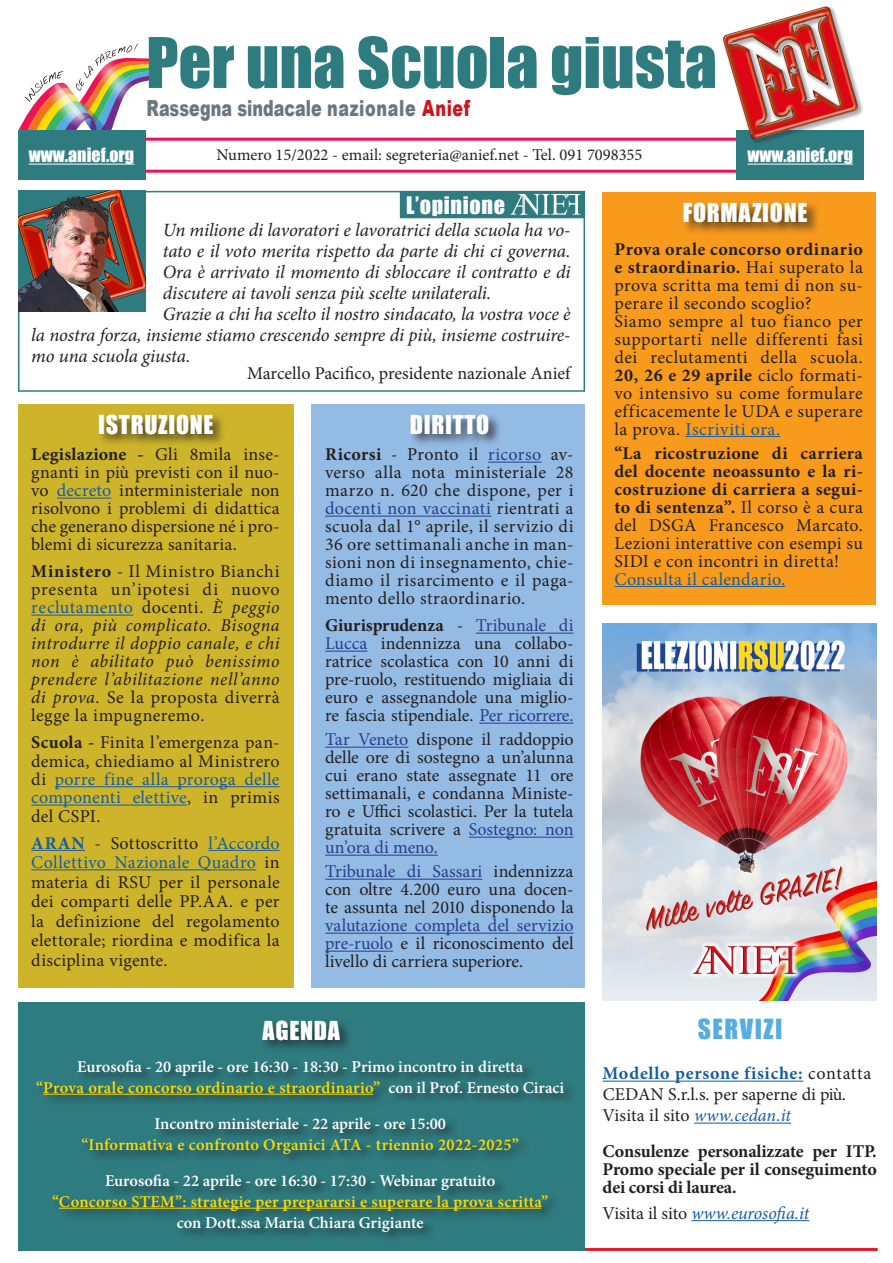
<style>
.page{position:relative;width:893px;height:1263px;background:#fff}
.page>*{position:absolute;margin:0;border:0;box-sizing:border-box;transform-origin:0 0}
.t1{font:64.35px "Impact";color:#2e7c80}
.t2{font:25.5px "Impact";letter-spacing:.06em;color:#55ade1}
.t3{font:24px "Impact";letter-spacing:.03em;color:#fff}
.t4{font:900 22.2px "Arial";color:#697880;scale:.72 1}
.t5{font:22.2px "Impact";letter-spacing:.03em;color:#fff}
.t6{font:italic 18.75px/21px "Minion Pro";letter-spacing:-.01em;color:#231f20;text-align:justify}
.t7{font:18px/18px "Minion Pro";letter-spacing:.01em;color:#231f20;text-align:justify}
.t8{font:700 18px/18px "Minion Pro";color:#231f20;text-align:justify}
.t9{font:italic 18px/18px "Minion Pro";letter-spacing:.025em;color:#231f20;text-align:justify}
.t10{font:italic 18px "Minion Pro";letter-spacing:-.005em;color:#175d9e}
.t11{font:18px "Impact";color:#fff}
.t12{font:18px "Minion Pro";letter-spacing:.025em;color:#175d9e}
.t13{font:600 16.5px "Minion Pro";letter-spacing:.02em;color:#ffdb01}
.t14{font:600 16.5px "Minion Pro";color:#fff}
.t15{font:16.5px "Minion Pro";color:#231f20}
.s1{color:#cd151d}
.s2{font-weight:700}
.s3{color:#175d9e}
.s4{font-weight:700;font-style:normal}
.s5{font-style:normal}
.s6{font-style:normal;color:#175d9e}
.s7{font-weight:700;color:#175d9e}
.s8{color:#253f8e}
.s9{color:#fff}
.s10{font-weight:400}
.s11{font-style:italic;color:#175d9e}
.s12{font-style:normal;color:#231f20}
</style>
<div class="page">
<div style="left:602px;top:192px;width:273px;height:413px;background:#f89a1c"></div>
<div style="left:682px;top:201px;width:139px;height:35px;background:#231f20;opacity:.75"></div>
<img style="left:18px;top:43px;width:135px;height:112px">
<hr style="left:140px;top:138px;width:648px;height:3px;background:#ed1352">
<div style="left:18px;top:404px;width:275px;height:584px;background:#ceb42a"></div>
<div style="left:97px;top:412px;width:130px;height:36px;background:#231f20;opacity:.75"></div>
<div style="left:18px;top:130px;width:127px;height:50px;background:#2e7c80"></div>
<hr style="left:29px;top:164px;width:105px;height:1px;background:#fff">
<hr style="left:145px;top:170px;width:643px;height:3px;background:#ed1352">
<hr style="left:19px;top:1248px;width:859px;height:3px;background:#e01e29">
<div style="left:18px;top:1002px;width:567px;height:248px;background:#2e7c80"></div>
<div style="left:261px;top:1018px;width:93px;height:35px;background:#231f20;opacity:.75"></div>
<div style="left:311px;top:404px;width:274px;height:584px;background:#94bbe3"></div>
<div style="left:737px;top:130px;width:127px;height:50px;background:#2e7c80"></div>
<hr style="left:747px;top:164px;width:106px;height:1px;background:#fff">
<img style="left:713px;top:6px;width:150px;height:136px">
<div style="left:18px;top:191px;width:567px;height:201px;border:2px solid #2e7c80"></div>
<img style="left:19px;top:190px;width:127px;height:122px">
<div style="left:400px;top:191px;width:185px;height:27px;background:#2e7c80"></div>
<svg style="left:510px;top:194px;width:71px;height:21px"></svg>
<div style="left:36px;top:1059px;width:540px;height:185px;background:#231f20;opacity:.75"></div>
<hr style="left:43px;top:1094px;width:330px;height:1px;background:#ffdb01">
<hr style="left:59px;top:1208px;width:482px;height:1px;background:#ffdb01">
<hr style="left:57px;top:498px;width:54px;height:1px;background:#175d9e">
<hr style="left:31px;top:615px;width:102px;height:1px;background:#175d9e">
<hr style="left:55px;top:786px;width:225px;height:1px;background:#175d9e">
<hr style="left:31px;top:805px;width:156px;height:1px;background:#175d9e">
<hr style="left:31px;top:850px;width:54px;height:1px;background:#175d9e">
<hr style="left:208px;top:850px;width:72px;height:1px;background:#175d9e">
<hr style="left:31px;top:869px;width:225px;height:1px;background:#175d9e">
<hr style="left:488px;top:462px;width:54px;height:1px;background:#253f8e">
<hr style="left:325px;top:516px;width:166px;height:1px;background:#253f8e">
<hr style="left:476px;top:633px;width:98px;height:1px;background:#253f8e">
<hr style="left:325px;top:651px;width:42px;height:1px;background:#253f8e">
<hr style="left:479px;top:723px;width:95px;height:1px;background:#253f8e">
<hr style="left:325px;top:747px;width:83px;height:1px;background:#253f8e">
<hr style="left:469px;top:837px;width:105px;height:1px;background:#253f8e">
<hr style="left:325px;top:855px;width:113px;height:1px;background:#253f8e">
<hr style="left:325px;top:879px;width:157px;height:1px;background:#253f8e">
<hr style="left:325px;top:933px;width:249px;height:1px;background:#253f8e">
<hr style="left:325px;top:951px;width:68px;height:1px;background:#253f8e">
<hr style="left:685px;top:436px;width:95px;height:1px;background:#175d9e">
<hr style="left:614px;top:586px;width:171px;height:1px;background:#175d9e">
<hr style="left:603px;top:1081px;width:200px;height:1px;background:#175d9e">
<hr style="left:694px;top:1123px;width:97px;height:1px;background:#175d9e">
<hr style="left:691px;top:1220px;width:118px;height:1px;background:#175d9e">
<img style="left:602px;top:624px;width:274px;height:376px">
<div style="left:409px;top:412px;width:93px;height:36px;background:#231f20;opacity:.75"></div>
<p class="t11" style="left:29px;top:141px;width:107px">www.anief.org</p>
<p class="t1" style="left:146px;top:13px;width:572px">Per una Scuola giusta</p>
<p class="t4" style="left:147px;top:96px;width:451px">Rassegna sindacale nazionale <span class="s1">Anief</span></p>
<p class="t15" style="left:217px;top:143px;width:427px">Numero 15/2022 - email: segreteria@anief.net - Tel. 091 7098355</p>
<p class="t11" style="left:747px;top:141px;width:107px">www.anief.org</p>
<p class="t5" style="left:406px;top:188px;width:100px">L’opinione</p>
<p class="t6" style="left:163px;top:219px;width:409px">Un milione di lavoratori e lavoratrici della scuola ha vo&shy;tato e il voto merita rispetto da parte di chi ci governa.<br>Ora è arrivato il momento di sbloccare il contratto e di discutere ai tavoli senza più scelte unilaterali.</p>
<p class="t6" style="left:31px;top:303px;width:541px;text-indent:132px">Grazie a chi ha scelto il nostro sindacato, la vostra voce è la nostra forza, insieme stiamo crescendo sempre di più, insieme costruire&shy;mo una scuola giusta.</p>
<p class="t7" style="left:247px;top:364px;width:325px">Marcello Pacifico, presidente nazionale Anief</p>
<p class="t3" style="left:410px;top:406px;width:81px">DIRITTO</p>
<p class="t3" style="left:98px;top:406px;width:117px">ISTRUZIONE</p>
<p class="t7" style="left:31px;top:446px;width:250px"><span class="s2">Legislazione -</span> Gli 8mila inse&shy;gnanti in più previsti con il nuo&shy;vo <span class="s3">decreto</span> interministeriale non risolvono i problemi di didattica che generano dispersione né i pro&shy;blemi di sicurezza sanitaria.</p>
<p class="t9" style="left:31px;top:562px;width:250px"><span class="s4">Ministero</span> <span class="s5">- Il Ministro Bianchi presenta un’ipotesi di nuovo </span><span class="s6">reclutamento</span> <span class="s5">docenti.</span> È peggio di ora, più complicato. Bisogna introdurre il doppio canale, e chi non è abilitato può benissimo prendere l’abilitazione nell’anno di prova. <span class="s5">Se la proposta diverrà legge la impugneremo.</span></p>
<p class="t7" style="left:31px;top:733px;width:250px"><span class="s2">Scuola -</span> Finita l’emergenza pan&shy;demica, chiediamo al Ministrero di <span class="s3">porre fine alla proroga delle componenti elettive</span>, in primis del CSPI.</p>
<p class="t7" style="left:31px;top:833px;width:250px;line-height:19.5px"><span class="s7">ARAN</span> - Sottoscritto <span class="s3">l’Accordo Collettivo Nazionale Quadro</span> in materia di RSU per il personale dei comparti delle PP.AA. e per la definizione del regolamento elettorale; riordina e modifica la disciplina vigente.</p>
<p class="t7" style="left:325px;top:446px;width:250px"><span class="s2">Ricorsi</span> - Pronto il <span class="s8">ricorso</span> av&shy;verso alla nota ministeriale 28 marzo n. 620 che dispone, per i <span class="s8">docenti non vaccinati</span> rientrati a scuola dal 1° aprile, il servizio di 36 ore settimanali anche in man&shy;sioni non di insegnamento, chie&shy;diamo il risarcimento e il paga&shy;mento dello straordinario.</p>
<p class="t7" style="left:325px;top:617px;width:250px"><span class="s2">Giurisprudenza</span> - <span class="s8">Tribunale di Lucca</span> indennizza una collabo&shy;ratrice scolastica con 10 anni di pre-ruolo, restituendo migliaia di euro e assegnandole una miglio&shy;re fascia stipendiale. <span class="s8">Per ricorrere.</span></p>
<p class="t7" style="left:325px;top:731px;width:250px"><span class="s8">Tar Veneto</span> dispone il raddoppio delle ore di sostegno a un’alunna cui erano state assegnate 11 ore settimanali, e condanna Ministe&shy;ro e Uffici scolastici. Per la tutela gratuita scrivere a <span class="s8">Sostegno: non un’ora di meno.</span></p>
<p class="t7" style="left:325px;top:863px;width:250px"><span class="s8">Tribunale di Sassari</span> indennizza con oltre 4.200 euro una docen&shy;te assunta nel 2010 disponendo la <span class="s8">valutazione completa del servizio pre-ruolo</span> e il riconoscimento del livello di carriera superiore.</p>
<p class="t3" style="left:263px;top:1011px;width:79px">AGENDA</p>
<p class="t14" style="left:77px;top:1055px;width:447px">Eurosofia - 20 aprile - ore 16:30 - 18:30 - Primo incontro in diretta</p>
<p class="t13" style="left:36px;top:1076px;width:530px">“Prova orale concorso ordinario e straordinario” <span class="s9">con il Prof. Ernesto Ciraci</span></p>
<p class="t14" style="left:154px;top:1112px;width:293px">Incontro ministeriale - 22 aprile - ore 15:00</p>
<p class="t13" style="left:81px;top:1133px;width:439px">“Informativa e confronto Organici ATA - triennio 2022-2025”</p>
<p class="t14" style="left:105px;top:1169px;width:392px">Eurosofia - 22 aprile - ore 16:30 - 17:30 - Webinar gratuito</p>
<p class="t13" style="left:52px;top:1190px;width:498px">“Concorso STEM”: strategie per prepararsi e superare la prova scritta”</p>
<p class="t14" style="left:177px;top:1211px;width:248px">con Dott.ssa Maria Chiara Grigiante</p>
<p class="t3" style="left:683px;top:194px;width:126px">FORMAZIONE</p>
<p class="t7" style="left:614px;top:240px;width:250px"><span class="s2">Prova orale concorso ordinario e straordinario.</span> Hai superato la prova scritta ma temi di non su&shy;perare il secondo scoglio?</p>
<p class="t7" style="left:614px;top:312px;width:250px">Siamo sempre al tuo fianco per supportarti nelle differenti fasi dei reclutamenti della scuola.<br><span class="s2">20, 26 e 29 aprile</span> ciclo formati&shy;vo intensivo su come formulare efficacemente le UDA e superare la prova. <span class="s3">Iscriviti ora.</span></p>
<p class="t8" style="left:614px;top:444px;width:250px">“La ricostruzione di carriera del docente neoassunto e la ri&shy;costruzione di carriera a segui&shy;to di sentenza”. <span class="s10">Il corso è a cura del DSGA Francesco Marcato.<br>Lezioni interattive con esempi su SIDI e con incontri in diretta!</span></p>
<p class="t12" style="left:614px;top:567px;width:172px">Consulta il calendario.</p>
<p class="t2" style="left:698px;top:1009px;width:86px">SERVIZI</p>
<p class="t7" style="left:603px;top:1063px;width:270px;line-height:21px;text-align:left"><span class="s7">Modello persone fisiche:</span> contatta<br>CEDAN S.r.l.s. per saperne di più.<br>Visita il sito <span class="s11">www.cedan.it</span></p>
<p class="t8" style="left:603px;top:1142px;width:276px">Consulenze personalizzate per ITP.<br>Promo speciale per il conseguimento dei corsi di laurea.</p>
<p class="t10" style="left:603px;top:1201px;width:208px"><span class="s12">Visita il sito</span> www.eurosofia.it</p>
</div>
